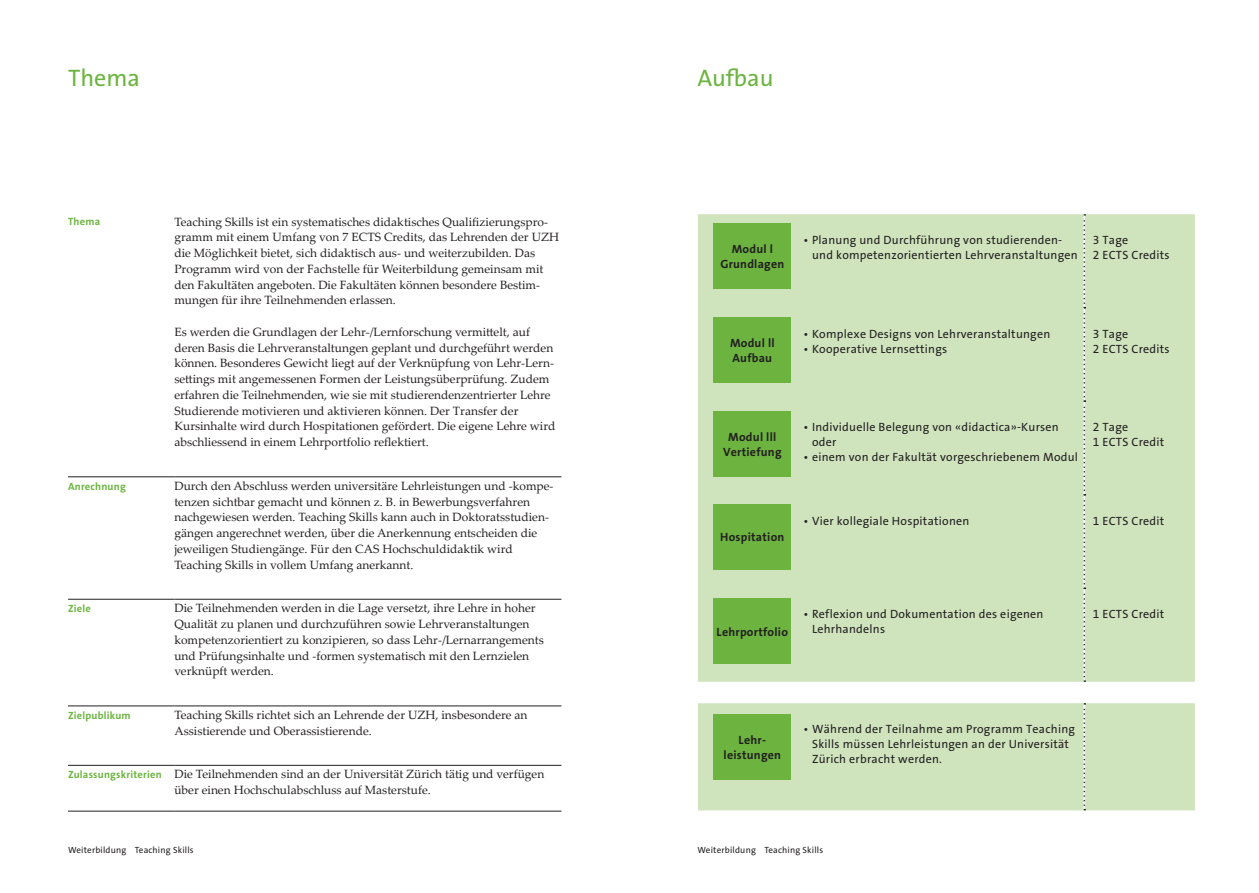
<style>
.page{position:relative;width:1259px;height:893px;background:#fff}
.page>*{position:absolute;margin:0;border:0;box-sizing:border-box;transform-origin:0 0}
.Titel_Linie{font:24px "The Sans LP5 Plain";color:#6cb43f}
.Tabellentext{font:12px/15.8px "Palatino Linotype";color:#231f20}
.Tabelle_Text{font:12px/15px "The Sans LP5 Plain";letter-spacing:.02em;color:#231f20}
.Tabelle_Titel_Text{font:12px/15px "The Sans LP7 Bld";letter-spacing:.02em;color:#231f20;text-align:center}
.Tabelle_Text_Aufzähl{font:12px "The Sans LP5 Plain";color:#231f20}
.Legende_Impressum_Ti{font:10.5px "The Sans LP7 Bld";letter-spacing:.02em;color:#6cb43f}
.t1{font:9px "The Sans LP5 Plain";letter-spacing:.02em;color:#231f20}
</style>
<div class="page">
<hr style="left:68px;top:477px;width:106px;height:1px;background:#231f20">
<hr style="left:68px;top:599px;width:106px;height:1px;background:#231f20">
<hr style="left:68px;top:706px;width:106px;height:1px;background:#231f20">
<hr style="left:68px;top:765px;width:106px;height:1px;background:#231f20">
<hr style="left:68px;top:811px;width:106px;height:1px;background:#231f20">
<hr style="left:174px;top:477px;width:387px;height:1px;background:#231f20">
<hr style="left:174px;top:599px;width:387px;height:1px;background:#231f20">
<hr style="left:174px;top:706px;width:387px;height:1px;background:#231f20">
<hr style="left:174px;top:765px;width:387px;height:1px;background:#231f20">
<hr style="left:174px;top:811px;width:387px;height:1px;background:#231f20">
<div style="left:699px;top:216px;width:494px;height:594px;background:#cfe4bd"></div>
<div style="left:696px;top:213px;width:500px;height:608px;border:2px solid #fff"></div>
<div style="left:713px;top:224px;width:78px;height:65px;background:#6cb43f"></div>
<div style="left:713px;top:411px;width:78px;height:66px;background:#6cb43f"></div>
<div style="left:713px;top:317px;width:78px;height:65px;background:#6cb43f"></div>
<div style="left:713px;top:504px;width:78px;height:66px;background:#6cb43f"></div>
<div style="left:713px;top:598px;width:78px;height:66px;background:#6cb43f"></div>
<div style="left:713px;top:714px;width:78px;height:66px;background:#6cb43f"></div>
<p class="Titel_Linie" style="left:68px;top:62px;width:73px">Thema</p>
<p class="Legende_Impressum_Ti" style="left:68px;top:215px;width:34px">Thema</p>
<p class="Tabellentext" style="left:174px;top:213px;width:386px">Teaching Skills ist ein systematisches didaktisches Qualifizierungspro&shy;gramm mit einem Umfang von 7 ECTS Credits, das Lehrenden der UZH die Möglichkeit bietet, sich didaktisch aus- und weiterzubilden. Das Programm wird von der Fachstelle für Weiterbildung gemeinsam mit den Fakultäten angeboten. Die Fakultäten können besondere Bestim&shy;mungen für ihre Teilnehmenden erlassen.</p>
<p class="Tabellentext" style="left:174px;top:323px;width:382px">Es werden die Grundlagen der Lehr-/Lernforschung vermittelt, auf deren Basis die Lehrveranstaltungen geplant und durchgeführt werden können. Besonderes Gewicht liegt auf der Verknüpfung von Lehr-Lern&shy;settings mit angemessenen Formen der Leistungsüberprüfung. Zudem erfahren die Teilnehmenden, wie sie mit studierendenzentrierter Lehre Studierende motivieren und aktivieren können. Der Transfer der Kursinhalte wird durch Hospitationen gefördert. Die eigene Lehre wird abschliessend in einem Lehrportfolio reflektiert.</p>
<p class="Legende_Impressum_Ti" style="left:68px;top:479px;width:59px">Anrechnung</p>
<p class="Tabellentext" style="left:174px;top:477px;width:381px">Durch den Abschluss werden universitäre Lehrleistungen und -kompe&shy;tenzen sichtbar gemacht und können z. B. in Bewerbungsverfahren nachgewiesen werden. Teaching Skills kann auch in Doktoratsstudien&shy;gängen angerechnet werden, über die Anerkennung entscheiden die jeweiligen Studiengänge. Für den CAS Hochschuldidaktik wird Teaching Skills in vollem Umfang anerkannt.</p>
<p class="Legende_Impressum_Ti" style="left:68px;top:602px;width:24px">Ziele</p>
<p class="Tabellentext" style="left:174px;top:600px;width:371px">Die Teilnehmenden werden in die Lage versetzt, ihre Lehre in hoher Qualität zu planen und durchzuführen sowie Lehrveranstaltungen kompetenzorientiert zu konzipieren, so dass Lehr-/Lernarrangements und Prüfungsinhalte und -formen systematisch mit den Lernzielen verknüpft werden.</p>
<p class="Legende_Impressum_Ti" style="left:68px;top:708px;width:64px">Zielpublikum</p>
<p class="Tabellentext" style="left:174px;top:706px;width:355px">Teaching Skills richtet sich an Lehrende der UZH, insbesondere an<br>Assistierende und Oberassistierende.</p>
<p class="Legende_Impressum_Ti" style="left:68px;top:768px;width:95px">Zulassungskriterien</p>
<p class="Tabellentext" style="left:174px;top:766px;width:371px">Die Teilnehmenden sind an der Universität Zürich tätig und verfügen über einen Hochschulabschluss auf Masterstufe.</p>
<p class="t1" style="left:68px;top:844px;width:127px">Weiterbildung Teaching Skills</p>
<p class="Titel_Linie" style="left:697px;top:62px;width:77px">Aufbau</p>
<p class="Tabelle_Titel_Text" style="left:731px;top:242px;width:43px">Modul l</p>
<p class="Tabelle_Titel_Text" style="left:720px;top:257px;width:65px">Grundlagen</p>
<p class="Tabelle_Text" style="left:812px;top:233px;width:267px;text-indent:-9px">• Planung und Durchführung von studierenden&shy;und kompetenzorientierten Lehrveranstaltungen</p>
<p class="Tabelle_Text" style="left:1092px;top:233px;width:78px">3 Tage<br>2 ECTS Credits</p>
<p class="Tabelle_Titel_Text" style="left:730px;top:335px;width:46px">Modul ll</p>
<p class="Tabelle_Titel_Text" style="left:732px;top:350px;width:41px">Aufbau</p>
<p class="Tabelle_Text" style="left:803px;top:326px;width:248px">• Komplexe Designs von Lehrveranstaltungen</p>
<p class="Tabelle_Text" style="left:803px;top:341px;width:145px">• Kooperative Lernsettings</p>
<p class="Tabelle_Text" style="left:1092px;top:326px;width:37px">3 Tage</p>
<p class="Tabelle_Text" style="left:1092px;top:341px;width:78px">2 ECTS Credits</p>
<p class="Tabelle_Titel_Text" style="left:728px;top:430px;width:50px">Modul lll</p>
<p class="Tabelle_Titel_Text" style="left:723px;top:445px;width:60px">Vertiefung</p>
<p class="Tabelle_Titel_Text" style="left:720px;top:530px;width:66px">Hospitation</p>
<p class="Tabelle_Text" style="left:803px;top:420px;width:257px">• Individuelle Belegung von «didactica»-Kursen</p>
<p class="Tabelle_Text_Aufzähl" style="left:812px;top:435px;width:26px">oder</p>
<p class="Tabelle_Text" style="left:803px;top:450px;width:276px">• einem von der Fakultät vorgeschriebenem Modul</p>
<p class="Tabelle_Text" style="left:1092px;top:420px;width:37px">2 Tage</p>
<p class="Tabelle_Text" style="left:1092px;top:435px;width:73px">1 ECTS Credit</p>
<p class="Tabelle_Text" style="left:803px;top:513px;width:167px">• Vier kollegiale Hospitationen</p>
<p class="Tabelle_Text" style="left:1092px;top:513px;width:73px">1 ECTS Credit</p>
<p class="Tabelle_Titel_Text" style="left:716px;top:624px;width:73px">Lehrportfolio</p>
<p class="Tabelle_Text" style="left:812px;top:607px;width:233px;text-indent:-9px">• Reflexion und Dokumentation des eigenen<br>Lehrhandelns</p>
<p class="Tabelle_Text" style="left:1092px;top:607px;width:73px">1 ECTS Credit</p>
<p class="Tabelle_Titel_Text" style="left:723px;top:732px;width:59px">Lehr&shy;leistungen</p>
<p class="Tabelle_Text" style="left:812px;top:722px;width:264px;text-indent:-9px">• Während der Teilnahme am Programm Teaching<br>Skills müssen Lehrleistungen an der Universität<br>Zürich erbracht werden.</p>
<p class="t1" style="left:697px;top:844px;width:127px">Weiterbildung Teaching Skills</p>
</div>
